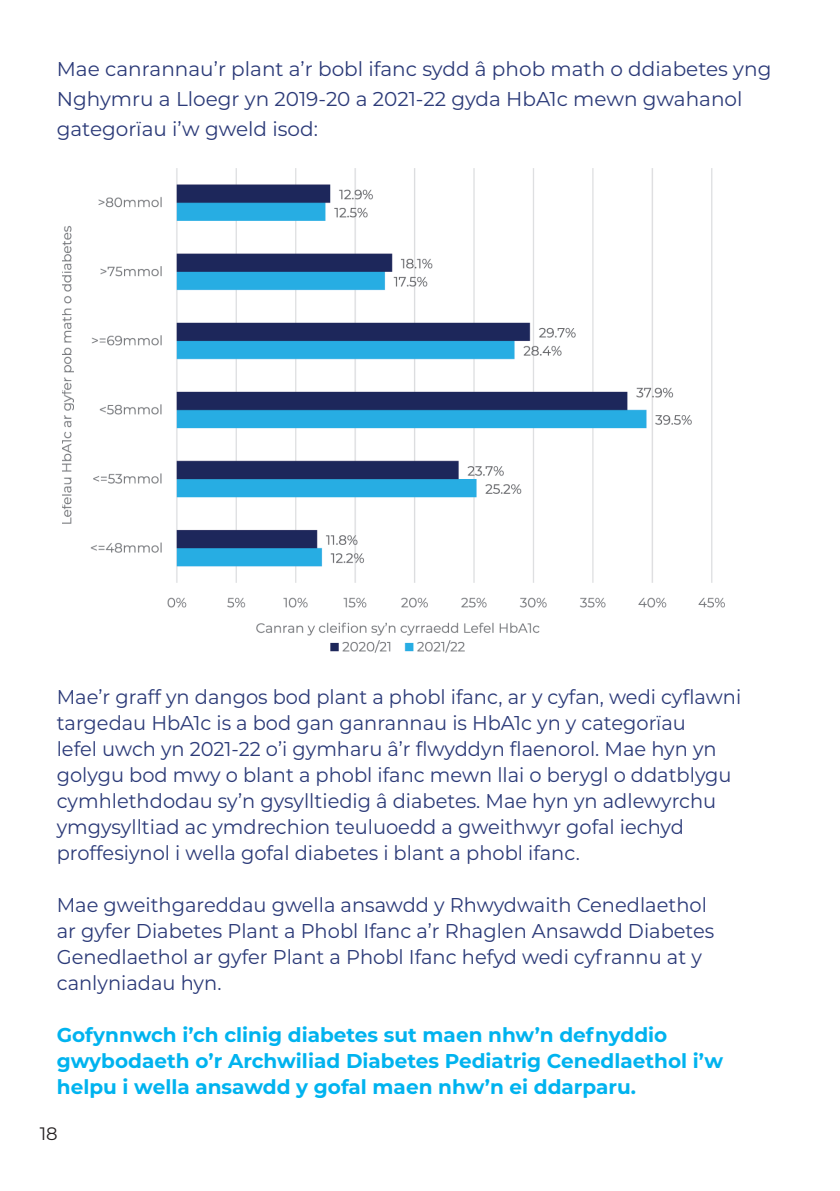
<style>
.page{position:relative;width:840px;height:1191px;background:#fff}
.page>*{position:absolute;margin:0;border:0;box-sizing:border-box;transform-origin:0 0}
.t1{font:20px/26px "Montserrat";color:#2b3a78}
.t2{font:700 20px/26px "Montserrat";color:#00b3ef}
.t3{font:18px "Montserrat";color:#231f20}
</style>
<div class="page">
<img style="left:62px;top:169px;width:662px;height:484px">
<p class="t1" style="left:57px;top:53px;width:715px;line-height:30px">Mae canrannau’r plant a’r bobl ifanc sydd â phob math o ddiabetes yng<br>Nghymru a Lloegr yn 2019-20 a 2021-22 gyda HbA1c mewn gwahanol gategorïau i’w gweld isod:</p>
<p class="t1" style="left:57px;top:683px;width:685px">Mae’r graff yn dangos bod plant a phobl ifanc, ar y cyfan, wedi cyflawni targedau HbA1c is a bod gan ganrannau is HbA1c yn y categorïau<br>lefel uwch yn 2021-22 o’i gymharu â’r flwyddyn flaenorol. Mae hyn yn golygu bod mwy o blant a phobl ifanc mewn llai o berygl o ddatblygu cymhlethdodau sy’n gysylltiedig â diabetes. Mae hyn yn adlewyrchu ymgysylltiad ac ymdrechion teuluoedd a gweithwyr gofal iechyd proffesiynol i wella gofal diabetes i blant a phobl ifanc.</p>
<p class="t1" style="left:57px;top:891px;width:658px">Mae gweithgareddau gwella ansawdd y Rhwydwaith Cenedlaethol ar gyfer Diabetes Plant a Phobl Ifanc a’r Rhaglen Ansawdd Diabetes Genedlaethol ar gyfer Plant a Phobl Ifanc hefyd wedi cyfrannu at y canlyniadau hyn.</p>
<p class="t2" style="left:57px;top:1021px;width:667px">Gofynnwch i’ch clinig diabetes sut maen nhw’n defnyddio gwybodaeth o’r Archwiliad Diabetes Pediatrig Cenedlaethol i’w helpu i wella ansawdd y gofal maen nhw’n ei ddarparu.</p>
<p class="t3" style="left:40px;top:1121px;width:19px">18</p>
</div>
